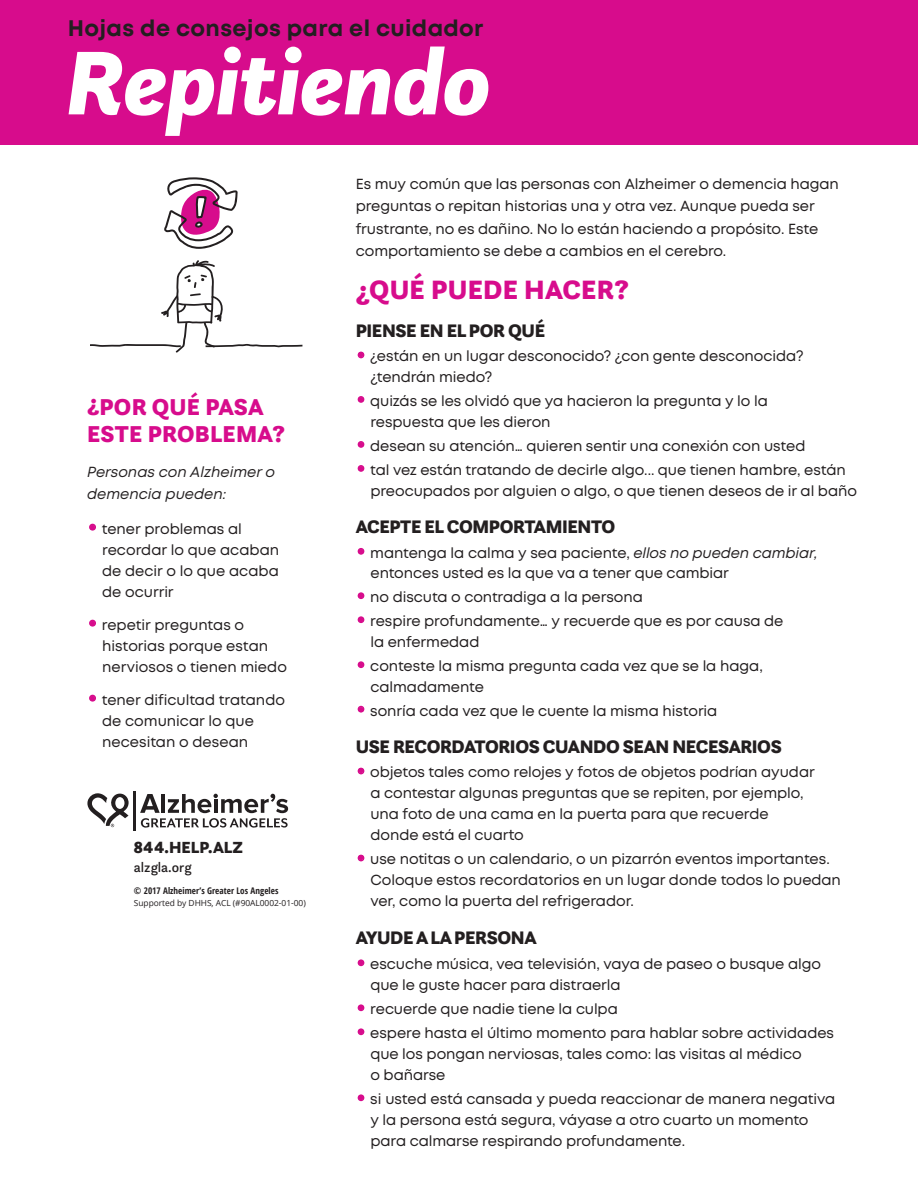
<style>
.page{position:relative;width:918px;height:1188px;background:#fff}
.page>*{position:absolute;margin:0;border:0;box-sizing:border-box;transform-origin:0 0}
._01-head{font:italic 900 94.5px "Questa Sans";letter-spacing:-.01em;color:#fff}
.t1{font:900 27.75px "Questa Sans";letter-spacing:.01em;color:#d70c8c}
.t2{font:900 24px "Questa Sans";letter-spacing:.01em;color:#d70c8c}
.t3{font:700 22.5px "Mont";letter-spacing:.015em;color:#231f20}
.t4{font:900 18.9px "Questa Sans";letter-spacing:-.02em;color:#231f20}
.t5{font:900 16.8px "Questa Sans";color:#231f20}
._02-opening_paragrap{font:14.55px/22.5px "Mont";letter-spacing:-.005em;color:#231f20}
.t6{font:italic 14.55px/21.6px "Mont";color:#231f20}
.t7{font:500 14.1px "Questa Sans";color:#231f20}
.t8{font:700 condensed 9.15px "Open Sans";letter-spacing:.005em;color:#231f20}
.t9{font:8.4px "Open Sans";letter-spacing:-.005em;color:#231f20}
.s1{font-family:"Century Gothic";font-size:18px;color:#d70c8c}
.s2{font-family:"Century Gothic";font-size:17.55px;color:#d70c8c}
.s3{font-style:italic}
</style>
<div class="page">
<div style="left:0;top:0;width:918px;height:145px;background:#d70c8c"></div>
<svg style="left:357px;top:351px;width:8px;height:8px"></svg>
<svg style="left:357px;top:396px;width:8px;height:7px"></svg>
<svg style="left:357px;top:441px;width:8px;height:7px"></svg>
<svg style="left:357px;top:465px;width:8px;height:7px"></svg>
<svg style="left:357px;top:548px;width:8px;height:7px"></svg>
<svg style="left:357px;top:592px;width:8px;height:8px"></svg>
<svg style="left:357px;top:616px;width:8px;height:8px"></svg>
<svg style="left:357px;top:661px;width:8px;height:8px"></svg>
<svg style="left:357px;top:705px;width:8px;height:8px"></svg>
<svg style="left:357px;top:767px;width:8px;height:8px"></svg>
<svg style="left:357px;top:854px;width:8px;height:8px"></svg>
<svg style="left:357px;top:959px;width:8px;height:8px"></svg>
<svg style="left:357px;top:1004px;width:8px;height:8px"></svg>
<svg style="left:357px;top:1028px;width:8px;height:8px"></svg>
<svg style="left:357px;top:1094px;width:8px;height:8px"></svg>
<svg style="left:90px;top:177px;width:212px;height:176px"></svg>
<svg style="left:89px;top:523px;width:7px;height:8px"></svg>
<svg style="left:89px;top:619px;width:7px;height:8px"></svg>
<svg style="left:89px;top:694px;width:7px;height:8px"></svg>
<svg style="left:140px;top:794px;width:148px;height:34px"></svg>
<hr style="left:134px;top:792px;width:2px;height:39px;background:#231f20">
<svg style="left:87px;top:793px;width:42px;height:34px"></svg>
<p class="t3" style="left:68px;top:13px;width:417px">Hojas de consejos para el cuidador</p>
<p class="_01-head" style="left:66px;top:22px;width:427px">Repitiendo</p>
<p class="t2" style="left:87px;top:391px;width:178px">¿POR QUÉ PASA</p>
<p class="t2" style="left:87px;top:418px;width:199px">ESTE PROBLEMA?</p>
<p class="t6" style="left:87px;top:461px;width:190px">Personas con Alzheimer o demencia pueden:</p>
<p class="_02-opening_paragrap" style="left:87px;top:517px;width:156px"><span class="s1">•</span> tener problemas al</p>
<p class="_02-opening_paragrap" style="left:102px;top:538px;width:179px">recordar lo que acaban</p>
<p class="_02-opening_paragrap" style="left:102px;top:559px;width:178px">de decir o lo que acaba</p>
<p class="_02-opening_paragrap" style="left:102px;top:580px;width:73px">de ocurrir</p>
<p class="_02-opening_paragrap" style="left:87px;top:613px;width:159px"><span class="s1">•</span> repetir preguntas o</p>
<p class="_02-opening_paragrap" style="left:102px;top:634px;width:168px">historias porque estan</p>
<p class="_02-opening_paragrap" style="left:102px;top:655px;width:186px">nerviosos o tienen miedo</p>
<p class="_02-opening_paragrap" style="left:87px;top:688px;width:199px"><span class="s1">•</span> tener dificultad tratando</p>
<p class="_02-opening_paragrap" style="left:102px;top:709px;width:153px">de comunicar lo que</p>
<p class="_02-opening_paragrap" style="left:102px;top:730px;width:148px">necesitan o desean</p>
<p class="t5" style="left:134px;top:836px;width:111px">844.HELP.ALZ</p>
<p class="t7" style="left:134px;top:858px;width:59px">alzgla.org</p>
<p class="t8" style="left:134px;top:884px;width:146px">© 2017 Alzheimer’s Greater Los Angeles</p>
<p class="t9" style="left:134px;top:898px;width:173px">Supported by DHHS, ACL (#90AL0002-01-00)</p>
<p class="_02-opening_paragrap" style="left:356px;top:173px;width:485px">Es muy común que las personas con Alzheimer o demencia hagan preguntas o repitan historias una y otra vez. Aunque pueda ser frustrante, no es dañino. No lo están haciendo a propósito. Este comportamiento se debe a cambios en el cerebro.</p>
<p class="t1" style="left:356px;top:272px;width:275px">¿QUÉ PUEDE HACER?</p>
<p class="t4" style="left:356px;top:318px;width:191px">PIENSE EN EL POR QUÉ</p>
<p class="_02-opening_paragrap" style="left:356px;top:345px;width:449px"><span class="s2">•</span> ¿están en un lugar desconocido? ¿con gente desconocida?</p>
<p class="_02-opening_paragrap" style="left:370px;top:366px;width:123px">¿tendrán miedo?</p>
<p class="_02-opening_paragrap" style="left:356px;top:390px;width:414px"><span class="s2">•</span> quizás se les olvidó que ya hacieron la pregunta y lo la</p>
<p class="_02-opening_paragrap" style="left:370px;top:411px;width:182px">respuesta que les dieron</p>
<p class="_02-opening_paragrap" style="left:356px;top:435px;width:451px"><span class="s2">•</span> desean su atención… quieren sentir una conexión con usted</p>
<p class="_02-opening_paragrap" style="left:356px;top:459px;width:492px"><span class="s2">•</span> tal vez están tratando de decirle algo... que tienen hambre, están</p>
<p class="_02-opening_paragrap" style="left:370px;top:480px;width:488px">preocupados por alguien o algo, o que tienen deseos de ir al baño</p>
<p class="t4" style="left:356px;top:514px;width:261px">ACEPTE EL COMPORTAMIENTO</p>
<p class="_02-opening_paragrap" style="left:356px;top:541px;width:463px"><span class="s2">•</span> mantenga la calma y sea paciente, <span class="s3">ellos no pueden cambiar,</span></p>
<p class="_02-opening_paragrap" style="left:371px;top:562px;width:360px">entonces usted es la que va a tener que cambiar</p>
<p class="_02-opening_paragrap" style="left:356px;top:586px;width:289px"><span class="s2">•</span> no discuta o contradiga a la persona</p>
<p class="_02-opening_paragrap" style="left:356px;top:610px;width:429px"><span class="s2">•</span> respire profundamente… y recuerde que es por causa de</p>
<p class="_02-opening_paragrap" style="left:370px;top:631px;width:111px">la enfermedad</p>
<p class="_02-opening_paragrap" style="left:356px;top:655px;width:409px"><span class="s2">•</span> conteste la misma pregunta cada vez que se la haga,</p>
<p class="_02-opening_paragrap" style="left:370px;top:675px;width:115px">calmadamente</p>
<p class="_02-opening_paragrap" style="left:356px;top:699px;width:363px"><span class="s2">•</span> sonría cada vez que le cuente la misma historia</p>
<p class="t4" style="left:356px;top:734px;width:428px">USE RECORDATORIOS CUANDO SEAN NECESARIOS</p>
<p class="_02-opening_paragrap" style="left:356px;top:761px;width:460px"><span class="s2">•</span> objetos tales como relojes y fotos de objetos podrían ayudar</p>
<p class="_02-opening_paragrap" style="left:370px;top:782px;width:435px">a contestar algunas preguntas que se repiten, por ejemplo,</p>
<p class="_02-opening_paragrap" style="left:370px;top:803px;width:400px">una foto de una cama en la puerta para que recuerde</p>
<p class="_02-opening_paragrap" style="left:370px;top:824px;width:155px">donde está el cuarto</p>
<p class="_02-opening_paragrap" style="left:356px;top:848px;width:476px"><span class="s2">•</span> use notitas o un calendario, o un pizarrón eventos importantes.</p>
<p class="_02-opening_paragrap" style="left:370px;top:869px;width:472px">Coloque estos recordatorios en un lugar donde todos lo puedan</p>
<p class="_02-opening_paragrap" style="left:370px;top:890px;width:265px">ver, como la puerta del refrigerador.</p>
<p class="t4" style="left:356px;top:926px;width:182px">AYUDE A LA PERSONA</p>
<p class="_02-opening_paragrap" style="left:356px;top:953px;width:467px"><span class="s2">•</span> escuche música, vea televisión, vaya de paseo o busque algo</p>
<p class="_02-opening_paragrap" style="left:370px;top:974px;width:252px">que le guste hacer para distraerla</p>
<p class="_02-opening_paragrap" style="left:356px;top:998px;width:264px"><span class="s2">•</span> recuerde que nadie tiene la culpa</p>
<p class="_02-opening_paragrap" style="left:356px;top:1022px;width:480px"><span class="s2">•</span> espere hasta el último momento para hablar sobre actividades</p>
<p class="_02-opening_paragrap" style="left:370px;top:1043px;width:433px">que los pongan nerviosas, tales como: las visitas al médico</p>
<p class="_02-opening_paragrap" style="left:370px;top:1064px;width:77px">o bañarse</p>
<p class="_02-opening_paragrap" style="left:356px;top:1088px;width:481px"><span class="s2">•</span> si usted está cansada y pueda reaccionar de manera negativa</p>
<p class="_02-opening_paragrap" style="left:370px;top:1109px;width:440px">y la persona está segura, váyase a otro cuarto un momento</p>
<p class="_02-opening_paragrap" style="left:370px;top:1130px;width:316px">para calmarse respirando profundamente.</p>
</div>
